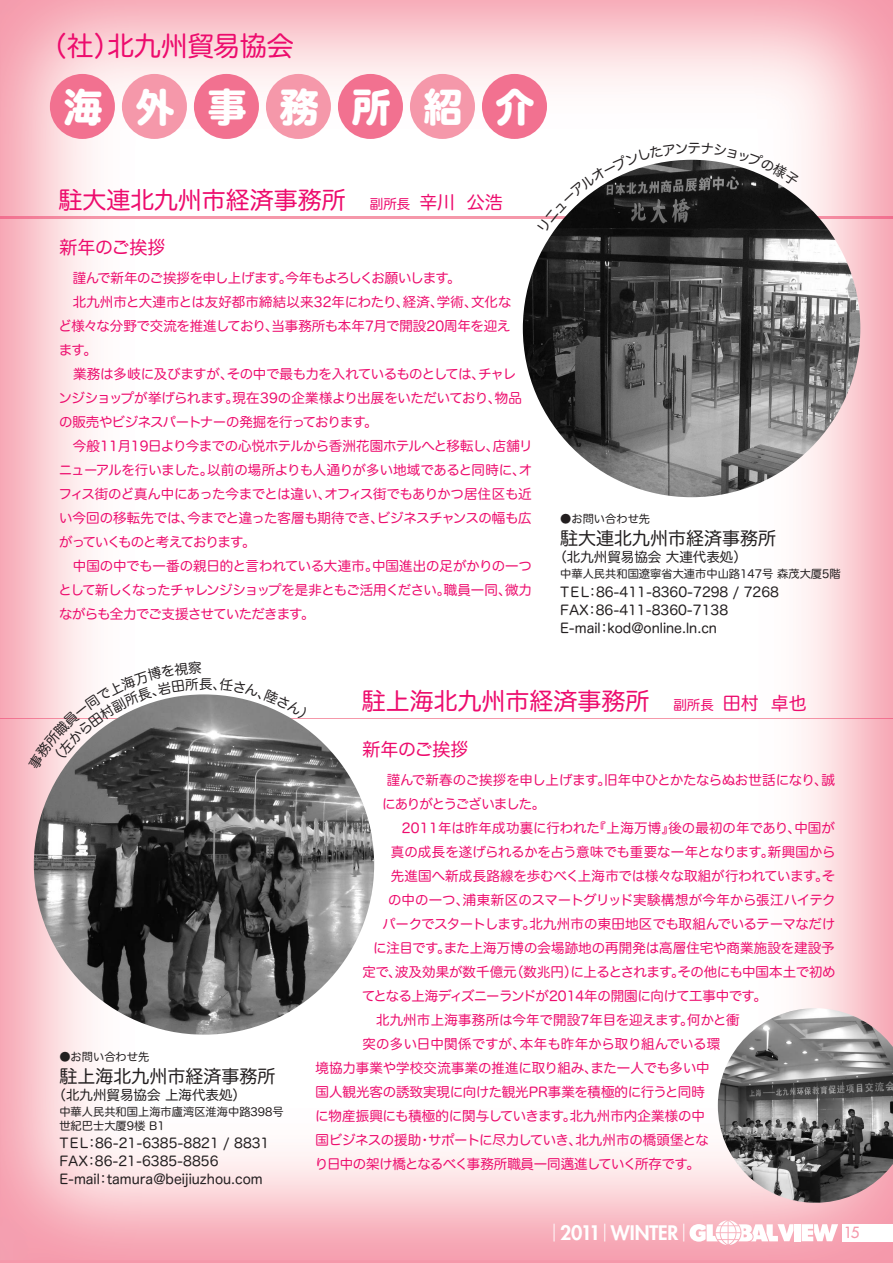
<style>
.page{position:relative;width:893px;height:1263px;background:#fff}
.page>*{position:absolute;margin:0;border:0;box-sizing:border-box;transform-origin:0 0}
.t1{font:39px "Hira Maru Std W8 90 pv RKSJ H";letter-spacing:.845em;color:#fff}
.t2{font:27px "Hira Maru Pro W4 90 pv RKSJ H";letter-spacing:-.015em;color:#ed0c6d}
.t3{font:24px "Hira Maru Pro W4 90 pv RKSJ H";color:#ed0c6d}
.t4{font:800 19.5px "Futura";letter-spacing:-.01em;color:#fff}
.t5{font:18px "Hira Maru Pro W4 90 pv RKSJ H";color:#231f20}
.t6{font:18px "Hira Maru Pro W4 90 pv RKSJ H";letter-spacing:-.02em;color:#ed0c6d}
.t7{font:15px "Futura";color:#f598aa}
.t8{font:13.5px/24px "Hira Maru Pro W4 90 pv RKSJ H";letter-spacing:-.02em;color:#ed0c6d}
.t9{font:13.5px/18px "Hira Maru Pro W4 90 pv RKSJ H";color:#231f20}
.t10{font:13.5px "Hira Maru Pro W4 90 pv RKSJ H";color:#ed0c6d}
.t11{font:13.5px "Hira Maru Pro W4 90 pv RKSJ H";letter-spacing:-.04em;color:#ed0c6d}
.t12{font:13.5px "Hira Maru Pro W4 90 pv RKSJ H";letter-spacing:-.07em;color:#ed0c6d}
.t13{font:11.25px/13.5px "Hira Maru Pro W4 90 pv RKSJ H";color:#231f20}
.s1{font-size:13.5px}
.s2{font-size:18px}
.s3{font-family:"Hira Kaku Pro W3 90 pv RKSJ H";font-weight:400}
</style>
<div class="page">
<img style="left:0;top:0;width:893px;height:1260px">
<img style="left:1px;top:718px;width:892px;height:1px">
<img style="left:1px;top:217px;width:892px;height:1px">
<img style="left:34px;top:694px;width:340px;height:341px;border-radius:50%">
<img style="left:523px;top:160px;width:337px;height:337px;border-radius:50%">
<div style="left:842px;top:1224px;width:51px;height:17px;background:#fff"></div>
<div style="left:794px;top:1224px;width:7px;height:17px;background:#fff"></div>
<svg style="left:801px;top:1224px;width:37px;height:17px"></svg>
<svg style="left:689px;top:1220px;width:104px;height:25px"></svg>
<div style="left:122px;top:74px;width:65px;height:65px;background:#f598aa;border-radius:50%"></div>
<div style="left:266px;top:74px;width:65px;height:65px;background:#f598aa;border-radius:50%"></div>
<div style="left:410px;top:74px;width:65px;height:65px;background:#f598aa;border-radius:50%"></div>
<div style="left:50px;top:74px;width:65px;height:65px;background:#f27190;border-radius:50%"></div>
<div style="left:194px;top:74px;width:65px;height:65px;background:#f27190;border-radius:50%"></div>
<div style="left:338px;top:74px;width:65px;height:65px;background:#f27190;border-radius:50%"></div>
<div style="left:482px;top:74px;width:65px;height:65px;background:#f27190;border-radius:50%"></div>
<img style="left:718px;top:1008px;width:175px;height:195px">
<svg style="left:537px;top:142px;width:263px;height:90px"></svg>
<svg style="left:27px;top:661px;width:281px;height:109px"></svg>
<h2 class="t2" style="left:40px;top:36px;width:255px">（社）北九州貿易協会</h2>
<h1 class="t1" style="left:64px;top:92px;width:472px">海外事務所紹介</h1>
<h3 class="t3" style="left:58px;top:191px;width:446px">駐大連北九州市経済事務所　<span class="s1">副所長</span> <span class="s2">辛川 公浩</span></h3>
<h3 class="t6" style="left:59px;top:241px;width:108px">新年のご挨拶</h3>
<p class="t8" style="left:58px;top:268px;width:476px">　謹んで新年のご挨拶を申し上げます。今年もよろしくお願いします。<br>　北九州市と大連市とは友好都市締結以来32年にわたり、経済、学術、文化な<br>ど様々な分野で交流を推進しており、当事務所も本年7月で開設20周年を迎え<br>ます。<br>　業務は多岐に及びますが、その中で最も力を入れているものとしては、チャレ<br>ンジショップが挙げられます。現在39の企業様より出展をいただいており、物品の販売やビジネスパートナーの発掘を行っております。<br>　今般11月19日より今までの心悦ホテルから香洲花園ホテルへと移転し、店舗リニューアルを行いました。以前の場所よりも人通りが多い地域であると同時に、オフィス街のど真ん中にあった今までとは違い、オフィス街でもありかつ居住区も近い今回の移転先では、今までと違った客層も期待でき、ビジネスチャンスの幅も広がっていくものと考えております。<br>　中国の中でも一番の親日的と言われている大連市。中国進出の足がかりの一つとして新しくなったチャレンジショップを是非ともご活用ください。職員一同、微力ながらも全力でご支援させていただきます。</p>
<p class="t13" style="left:560px;top:513px;width:91px">●お問い合わせ先</p>
<h3 class="t5" style="left:560px;top:532px;width:217px">駐大連北九州市経済事務所</h3>
<p class="t9" style="left:553px;top:550px;width:195px">（北九州貿易協会 大連代表処）</p>
<p class="t13" style="left:560px;top:569px;width:282px">中華人民共和国遼寧省大連市中山路147号 森茂大厦5階</p>
<p class="t9" style="left:560px;top:584px;width:220px">TEL：86-411-8360-7298 / 7268<br>FAX：86-411-8360-7138<br>E-mail：kod@online.ln.cn</p>
<p class="t13" style="left:59px;top:1051px;width:91px">●お問い合わせ先</p>
<h3 class="t5" style="left:59px;top:1070px;width:217px">駐上海北九州市経済事務所</h3>
<p class="t9" style="left:53px;top:1088px;width:195px">（北九州貿易協会 上海代表処）</p>
<p class="t13" style="left:59px;top:1107px;width:226px">中華人民共和国上海市廬湾区淮海中路398号世紀巴士大厦9楼 B1</p>
<p class="t9" style="left:59px;top:1136px;width:212px">TEL：86-21-6385-8821 / 8831<br>FAX：86-21-6385-8856<br>E-mail：tamura@beijiuzhou.com</p>
<h3 class="t3" style="left:362px;top:692px;width:446px">駐上海北九州市経済事務所　<span class="s1">副所長</span> <span class="s2">田村 卓也</span></h3>
<h3 class="t6" style="left:362px;top:742px;width:108px">新年のご挨拶</h3>
<p class="t8" style="left:373px;top:769px;width:463px">　謹んで新春のご挨拶を申し上げます。旧年中ひとかたならぬお世話になり、誠</p>
<p class="t12" style="left:382px;top:799px;width:165px">にありがとうございました。</p>
<p class="t10" style="left:388px;top:823px;width:448px">　2011年は昨年成功裏に行われた『上海万博』後の最初の年であり、中国が</p>
<p class="t8" style="left:391px;top:841px;width:446px">真の成長を遂げられるかを占う意味でも重要な一年となります。新興国から</p>
<p class="t8" style="left:391px;top:865px;width:446px">先進国へ新成長路線を歩むべく上海市では様々な取組が行われています。そ</p>
<p class="t8" style="left:388px;top:889px;width:449px">の中の一つ、浦東新区のスマートグリッド実験構想が今年から張江ハイテク</p>
<p class="t8" style="left:382px;top:913px;width:454px">パークでスタートします。北九州市の東田地区でも取組んでいるテーマなだけ</p>
<p class="t10" style="left:373px;top:943px;width:463px">に注目です。また上海万博の会場跡地の再開発は高層住宅や商業施設を建設予</p>
<p class="t8" style="left:362px;top:961px;width:475px">定で、波及効果が数千億元（数兆円）に上るとされます。その他にも中国本土で初め</p>
<p class="t11" style="left:362px;top:991px;width:407px">てとなる上海ディズニーランドが2014年の開園に向けて工事中です。</p>
<p class="t10" style="left:362px;top:1015px;width:379px">　北九州市上海事務所は今年で開設7年目を迎えます。何かと衝</p>
<p class="t10" style="left:362px;top:1039px;width:359px">突の多い日中関係ですが、本年も昨年から取り組んでいる環</p>
<p class="t8" style="left:316px;top:1057px;width:395px">境協力事業や学校交流事業の推進に取り組み、また一人でも多い中</p>
<p class="t10" style="left:316px;top:1087px;width:391px">国人観光客の誘致実現に向けた観光PR事業を積極的に行うと同時</p>
<p class="t8" style="left:315px;top:1105px;width:391px">に物産振興にも積極的に関与していきます。北九州市内企業様の中</p>
<p class="t8" style="left:316px;top:1129px;width:395px">国ビジネスの援助・サポートに尽力していき、北九州市の橋頭堡とな</p>
<p class="t11" style="left:315px;top:1159px;width:387px">り日中の架け橋となるべく事務所職員一同邁進していく所存です。</p>
<h3 class="t4" style="left:544px;top:1224px;width:151px"><span class="s3">｜</span>2011<span class="s3">｜</span>WINTER<span class="s3">｜</span></h3>
<p class="t7" style="left:844px;top:1225px;width:17px">15</p>
</div>
